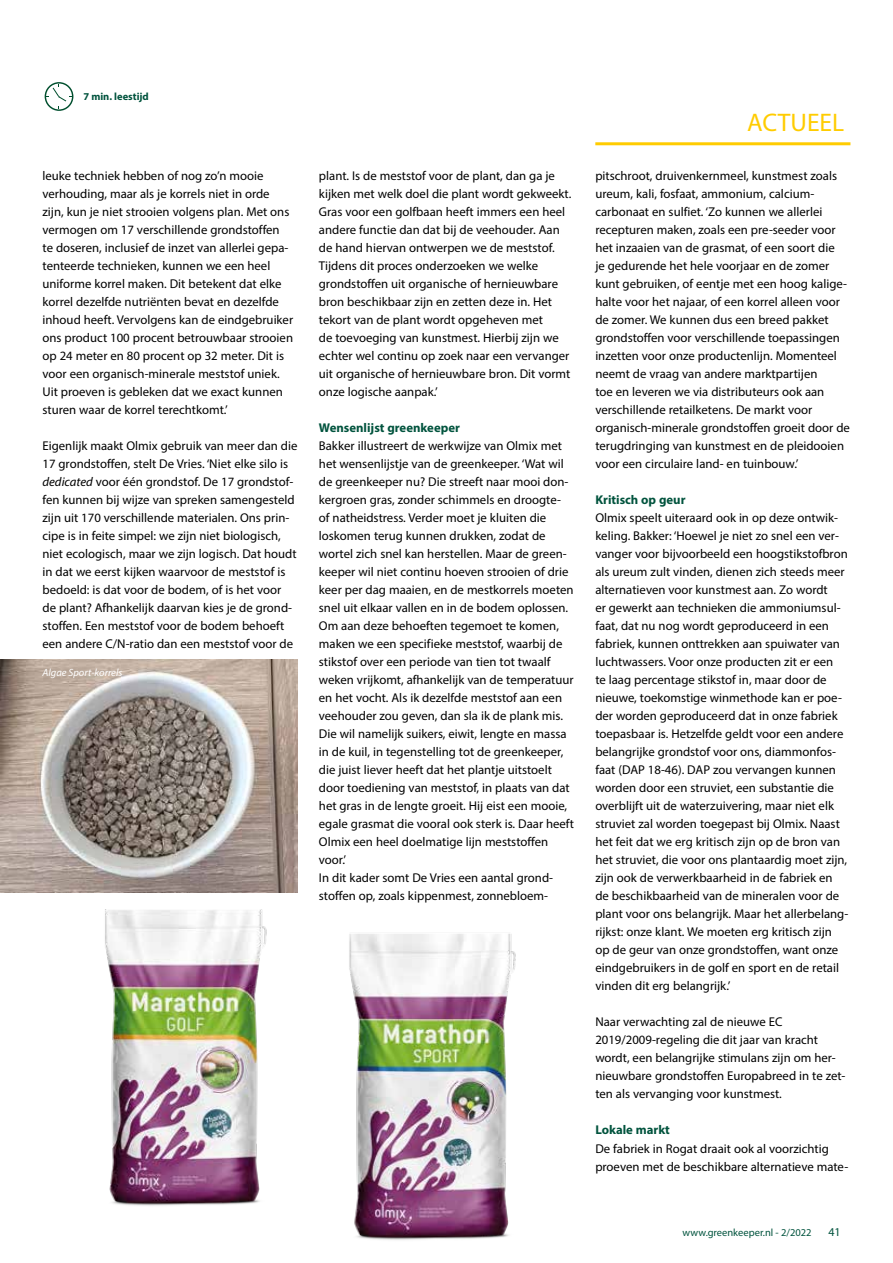
<style>
.page{position:relative;width:893px;height:1263px;background:#fff}
.page>*{position:absolute;margin:0;border:0;box-sizing:border-box;transform-origin:0 0}
.t1{font:25.5px "Myriad Pro";color:#fc0}
.t2{font:12.75px/18px "Myriad Pro";color:#000}
.t3{font:700 12.75px "Myriad Pro";color:#00533d}
.t4{font:12px "Myriad Pro";color:#00533d}
.t5{font:10.5px "Myriad Pro";color:#00533d}
.t6{font:italic 10.5px "Myriad Pro";color:#fff}
.t7{font:700 10.5px "Myriad Pro";color:#00533d}
.s1{font-style:italic}
</style>
<div class="page">
<hr style="left:595px;top:142px;width:255px;height:3px;background:#fc0">
<svg style="left:45px;top:82px;width:28px;height:29px"></svg>
<img style="left:43px;top:892px;width:255px;height:314px">
<img style="left:284px;top:907px;width:232px;height:333px">
<img style="left:0;top:660px;width:298px;height:232px">
<p class="t7" style="left:83px;top:90px;width:67px">7 min. leestijd</p>
<p class="t2" style="left:43px;top:167px;width:252px">leuke techniek hebben of nog zo’n mooie verhouding, maar als je korrels niet in orde zijn, kun je niet strooien volgens plan. Met ons vermogen om 17 verschillende grondstoffen te doseren, inclusief de inzet van allerlei gepa&shy;tenteerde technieken, kunnen we een heel uniforme korrel maken. Dit betekent dat elke korrel dezelfde nutriënten bevat en dezelfde inhoud heeft. Vervolgens kan de eindgebruiker ons product 100 procent betrouwbaar strooien op 24 meter en 80 procent op 32 meter. Dit is voor een organisch-minerale meststof uniek.<br>Uit proeven is gebleken dat we exact kunnen sturen waar de korrel terechtkomt.’</p>
<p class="t2" style="left:43px;top:437px;width:256px">Eigenlijk maakt Olmix gebruik van meer dan die 17 grondstoffen, stelt De Vries. ‘Niet elke silo is <span class="s1">dedicated</span> voor één grondstof. De 17 grondstof&shy;fen kunnen bij wijze van spreken samengesteld zijn uit 170 verschillende materialen. Ons prin&shy;cipe is in feite simpel: we zijn niet biologisch, niet ecologisch, maar we zijn logisch. Dat houdt in dat we eerst kijken waarvoor de meststof is bedoeld: is dat voor de bodem, of is het voor de plant? Afhankelijk daarvan kies je de grond&shy;stoffen. Een meststof voor de bodem behoeft een andere C/N-ratio dan een meststof voor de</p>
<p class="t6" style="left:43px;top:666px;width:81px">Algae Sport-korrels</p>
<p class="t2" style="left:319px;top:167px;width:254px">plant. Is de meststof voor de plant, dan ga je kijken met welk doel die plant wordt gekweekt.<br>Gras voor een golfbaan heeft immers een heel andere functie dan dat bij de veehouder. Aan de hand hiervan ontwerpen we de meststof.<br>Tijdens dit proces onderzoeken we welke grondstoffen uit organische of hernieuwbare bron beschikbaar zijn en zetten deze in. Het tekort van de plant wordt opgeheven met<br>de toevoeging van kunstmest. Hierbij zijn we echter wel continu op zoek naar een vervanger uit organische of hernieuwbare bron. Dit vormt onze logische aanpak.’</p>
<p class="t3" style="left:319px;top:420px;width:143px">Wensenlijst greenkeeper</p>
<p class="t2" style="left:319px;top:437px;width:257px">Bakker illustreert de werkwijze van Olmix met het wensenlijstje van de greenkeeper. ‘Wat wil de greenkeeper nu? Die streeft naar mooi don&shy;kergroen gras, zonder schimmels en droogte&shy;of natheidstress. Verder moet je kluiten die loskomen terug kunnen drukken, zodat de wortel zich snel kan herstellen. Maar de green&shy;keeper wil niet continu hoeven strooien of drie keer per dag maaien, en de mestkorrels moeten snel uit elkaar vallen en in de bodem oplossen.<br>Om aan deze behoeften tegemoet te komen, maken we een specifieke meststof, waarbij de stikstof over een periode van tien tot twaalf weken vrijkomt, afhankelijk van de temperatuur en het vocht. Als ik dezelfde meststof aan een veehouder zou geven, dan sla ik de plank mis.<br>Die wil namelijk suikers, eiwit, lengte en massa in de kuil, in tegenstelling tot de greenkeeper, die juist liever heeft dat het plantje uitstoelt door toediening van meststof, in plaats van dat het gras in de lengte groeit. Hij eist een mooie, egale grasmat die vooral ook sterk is. Daar heeft Olmix een heel doelmatige lijn meststoffen voor.’<br>In dit kader somt De Vries een aantal grond&shy;stoffen op, zoals kippenmest, zonnebloem-</p>
<h1 class="t1" style="left:747px;top:107px;width:99px">ACTUEEL</h1>
<p class="t2" style="left:595px;top:167px;width:256px">pitschroot, druivenkernmeel, kunstmest zoals ureum, kali, fosfaat, ammonium, calcium&shy;carbonaat en sulfiet. ‘Zo kunnen we allerlei recepturen maken, zoals een pre-seeder voor het inzaaien van de grasmat, of een soort die<br>je gedurende het hele voorjaar en de zomer kunt gebruiken, of eentje met een hoog kalige&shy;halte voor het najaar, of een korrel alleen voor de zomer. We kunnen dus een breed pakket grondstoffen voor verschillende toepassingen inzetten voor onze productenlijn. Momenteel neemt de vraag van andere marktpartijen<br>toe en leveren we via distributeurs ook aan verschillende retailketens. De markt voor organisch-minerale grondstoffen groeit door de terugdringing van kunstmest en de pleidooien voor een circulaire land- en tuinbouw.’</p>
<p class="t3" style="left:595px;top:492px;width:92px">Kritisch op geur</p>
<p class="t2" style="left:595px;top:509px;width:254px">Olmix speelt uiteraard ook in op deze ontwik&shy;keling. Bakker: ‘Hoewel je niet zo snel een ver&shy;vanger voor bijvoorbeeld een hoogstikstofbron als ureum zult vinden, dienen zich steeds meer alternatieven voor kunstmest aan. Zo wordt<br>er gewerkt aan technieken die ammoniumsul&shy;faat, dat nu nog wordt geproduceerd in een fabriek, kunnen onttrekken aan spuiwater van luchtwassers. Voor onze producten zit er een<br>te laag percentage stikstof in, maar door de nieuwe, toekomstige winmethode kan er poe&shy;der worden geproduceerd dat in onze fabriek toepasbaar is. Hetzelfde geldt voor een andere belangrijke grondstof voor ons, diammonfos&shy;faat (DAP 18-46). DAP zou vervangen kunnen worden door een struviet, een substantie die overblijft uit de waterzuivering, maar niet elk struviet zal worden toegepast bij Olmix. Naast het feit dat we erg kritisch zijn op de bron van het struviet, die voor ons plantaardig moet zijn, zijn ook de verwerkbaarheid in de fabriek en de beschikbaarheid van de mineralen voor de plant voor ons belangrijk. Maar het allerbelang&shy;rijkst: onze klant. We moeten erg kritisch zijn op de geur van onze grondstoffen, want onze eindgebruikers in de golf en sport en de retail vinden dit erg belangrijk.’</p>
<p class="t2" style="left:595px;top:1013px;width:252px">Naar verwachting zal de nieuwe EC 2019/2009-regeling die dit jaar van kracht wordt, een belangrijke stimulans zijn om her&shy;nieuwbare grondstoffen Europabreed in te zet&shy;ten als vervanging voor kunstmest.</p>
<p class="t3" style="left:595px;top:1122px;width:76px">Lokale markt</p>
<p class="t2" style="left:595px;top:1139px;width:254px">De fabriek in Rogat draait ook al voorzichtig proeven met de beschikbare alternatieve mate-</p>
<p class="t5" style="left:683px;top:1226px;width:130px">www.greenkeeper.nl - 2/2022</p>
<p class="t4" style="left:828px;top:1224px;width:14px">41</p>
</div>
